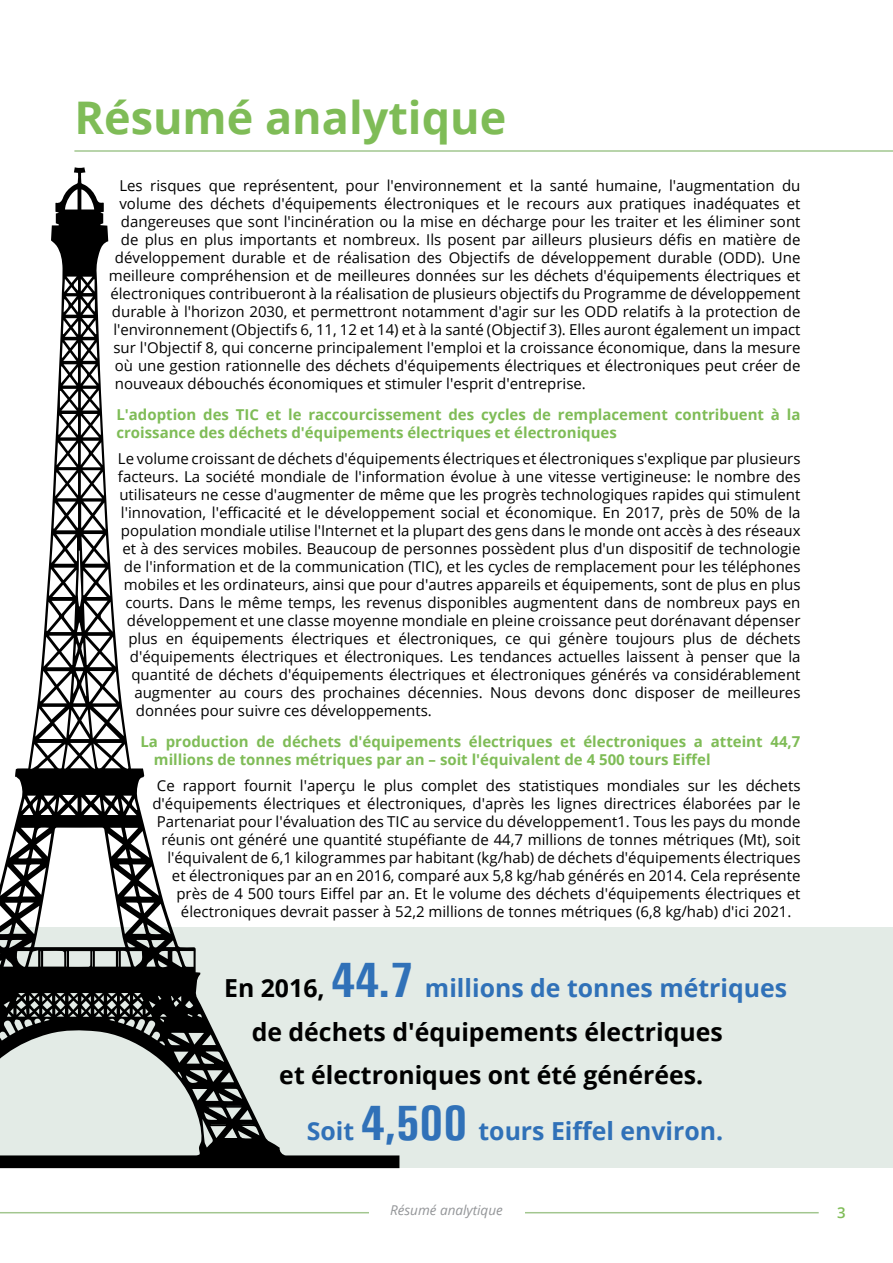
<style>
.page{position:relative;width:893px;height:1263px;background:#fff}
.page>*{position:absolute;margin:0;border:0;box-sizing:border-box;transform-origin:0 0}
.t1{font:700 45px "Open Sans";color:#7fbc57}
.t2{font:700 24.9px "Open Sans";color:#3071b8}
.t3{font:700 24.9px "Open Sans";color:#000}
.t4{font:15px "Open Sans";color:#000}
.t5{font:700 15px/18px "Open Sans";color:#7fbc57}
.t6{font:600 15px "Open Sans";color:#7fbc57}
.t7{font:italic 13.5px "Open Sans";color:#939598}
.s1{color:#000}
.s2{font-family:"Univers Condensed";font-size:49.65px}
</style>
<div class="page">
<hr style="left:0;top:1212px;width:819px;height:1px;background:#a2c68f">
<div style="left:0;top:927px;width:893px;height:241px;background:#e3ebe6"></div>
<hr style="left:74px;top:150px;width:819px;height:2px;background:#a2c68f">
<svg style="left:0;top:167px;width:399px;height:1001px"></svg>
<div style="left:369px;top:1199px;width:155px;height:21px;background:#fff"></div>
<h1 class="t1" style="left:74px;top:86px;width:433px">Résumé analytique</h1>
<p class="t4" style="left:119px;top:175px;width:683px">Les risques que représentent, pour l'environnement et la santé humaine, l'augmentation du</p>
<p class="t4" style="left:119px;top:193px;width:683px">volume des déchets d'équipements électroniques et le recours aux pratiques inadéquates et</p>
<p class="t4" style="left:121px;top:211px;width:681px">dangereuses que sont l'incinération ou la mise en décharge pour les traiter et les éliminer sont</p>
<p class="t4" style="left:121px;top:229px;width:681px">de plus en plus importants et nombreux. Ils posent par ailleurs plusieurs défis en matière de</p>
<p class="t4" style="left:115px;top:247px;width:687px">développement durable et de réalisation des Objectifs de développement durable (ODD). Une</p>
<p class="t4" style="left:109px;top:265px;width:693px">meilleure compréhension et de meilleures données sur les déchets d'équipements électriques et</p>
<p class="t4" style="left:110px;top:283px;width:692px">électroniques contribueront à la réalisation de plusieurs objectifs du Programme de développement</p>
<p class="t4" style="left:112px;top:301px;width:690px">durable à l'horizon 2030, et permettront notamment d'agir sur les ODD relatifs à la protection de</p>
<p class="t4" style="left:113px;top:319px;width:689px">l'environnement (Objectifs 6, 11, 12 et 14) et à la santé (Objectif 3). Elles auront également un impact</p>
<p class="t4" style="left:113px;top:337px;width:689px">sur l'Objectif 8, qui concerne principalement l'emploi et la croissance économique, dans la mesure</p>
<p class="t4" style="left:115px;top:355px;width:687px">où une gestion rationnelle des déchets d'équipements électriques et électroniques peut créer de</p>
<p class="t4" style="left:115px;top:373px;width:472px">nouveaux débouchés économiques et stimuler l'esprit d'entreprise.</p>
<p class="t5" style="left:116px;top:405px;width:685px">L'adoption des TIC et le raccourcissement des cycles de remplacement contribuent à la croissance des déchets d'équipements électriques et électroniques</p>
<p class="t4" style="left:118px;top:448px;width:684px">Le volume croissant de déchets d'équipements électriques et électroniques s'explique par plusieurs</p>
<p class="t4" style="left:118px;top:466px;width:684px">facteurs. La société mondiale de l'information évolue à une vitesse vertigineuse: le nombre des</p>
<p class="t4" style="left:119px;top:484px;width:683px">utilisateurs ne cesse d'augmenter de même que les progrès technologiques rapides qui stimulent</p>
<p class="t4" style="left:121px;top:502px;width:681px">l'innovation, l'efficacité et le développement social et économique. En 2017, près de 50% de la</p>
<p class="t4" style="left:121px;top:520px;width:681px">population mondiale utilise l'Internet et la plupart des gens dans le monde ont accès à des réseaux</p>
<p class="t4" style="left:122px;top:538px;width:680px">et à des services mobiles. Beaucoup de personnes possèdent plus d'un dispositif de technologie</p>
<p class="t4" style="left:124px;top:556px;width:678px">de l'information et de la communication (TIC), et les cycles de remplacement pour les téléphones</p>
<p class="t4" style="left:124px;top:574px;width:678px">mobiles et les ordinateurs, ainsi que pour d'autres appareils et équipements, sont de plus en plus</p>
<p class="t4" style="left:125px;top:592px;width:677px">courts. Dans le même temps, les revenus disponibles augmentent dans de nombreux pays en</p>
<p class="t4" style="left:127px;top:610px;width:675px">développement et une classe moyenne mondiale en pleine croissance peut dorénavant dépenser</p>
<p class="t4" style="left:128px;top:628px;width:674px">plus en équipements électriques et électroniques, ce qui génère toujours plus de déchets</p>
<p class="t4" style="left:130px;top:646px;width:672px">d'équipements électriques et électroniques. Les tendances actuelles laissent à penser que la</p>
<p class="t4" style="left:131px;top:664px;width:671px">quantité de déchets d'équipements électriques et électroniques générés va considérablement</p>
<p class="t4" style="left:134px;top:682px;width:668px">augmenter au cours des prochaines décennies. Nous devons donc disposer de meilleures</p>
<p class="t4" style="left:136px;top:700px;width:297px">données pour suivre ces développements.</p>
<p class="t5" style="left:154px;top:732px;width:648px;text-indent:-14px">La production de déchets d'équipements électriques et électroniques a atteint 44,7 millions de tonnes métriques par an – soit l'équivalent de 4 500 tours Eiffel</p>
<p class="t4" style="left:157px;top:776px;width:645px">Ce rapport fournit l'aperçu le plus complet des statistiques mondiales sur les déchets</p>
<p class="t4" style="left:152px;top:794px;width:649px">d'équipements électriques et électroniques, d'après les lignes directrices élaborées par le</p>
<p class="t4" style="left:157px;top:812px;width:645px">Partenariat pour l'évaluation des TIC au service du développement1. Tous les pays du monde</p>
<p class="t4" style="left:161px;top:830px;width:641px">réunis ont généré une quantité stupéfiante de 44,7 millions de tonnes métriques (Mt), soit</p>
<p class="t4" style="left:167px;top:848px;width:635px">l'équivalent de 6,1 kilogrammes par habitant (kg/hab) de déchets d'équipements électriques</p>
<p class="t4" style="left:172px;top:866px;width:630px">et électroniques par an en 2016, comparé aux 5,8 kg/hab générés en 2014. Cela représente</p>
<p class="t4" style="left:176px;top:884px;width:626px">près de 4 500 tours Eiffel par an. Et le volume des déchets d'équipements électriques et</p>
<p class="t4" style="left:181px;top:902px;width:612px">électroniques devrait passer à 52,2 millions de tonnes métriques (6,8 kg/hab) d'ici 2021.</p>
<h2 class="t2" style="left:224px;top:970px;width:564px"><span class="s1">En 2016,</span> <span class="s2">44.7</span> millions de tonnes métriques</h2>
<h2 class="t3" style="left:252px;top:1014px;width:473px">de déchets d'équipements électriques</h2>
<h2 class="t3" style="left:279px;top:1057px;width:425px">et électroniques ont été générées.</h2>
<h2 class="t2" style="left:307px;top:1113px;width:418px">Soit <span class="s2">4,500</span> tours Eiffel environ.</h2>
<p class="t7" style="left:390px;top:1201px;width:114px">Résumé analytique</p>
<p class="t6" style="left:837px;top:1203px;width:10px">3</p>
</div>
